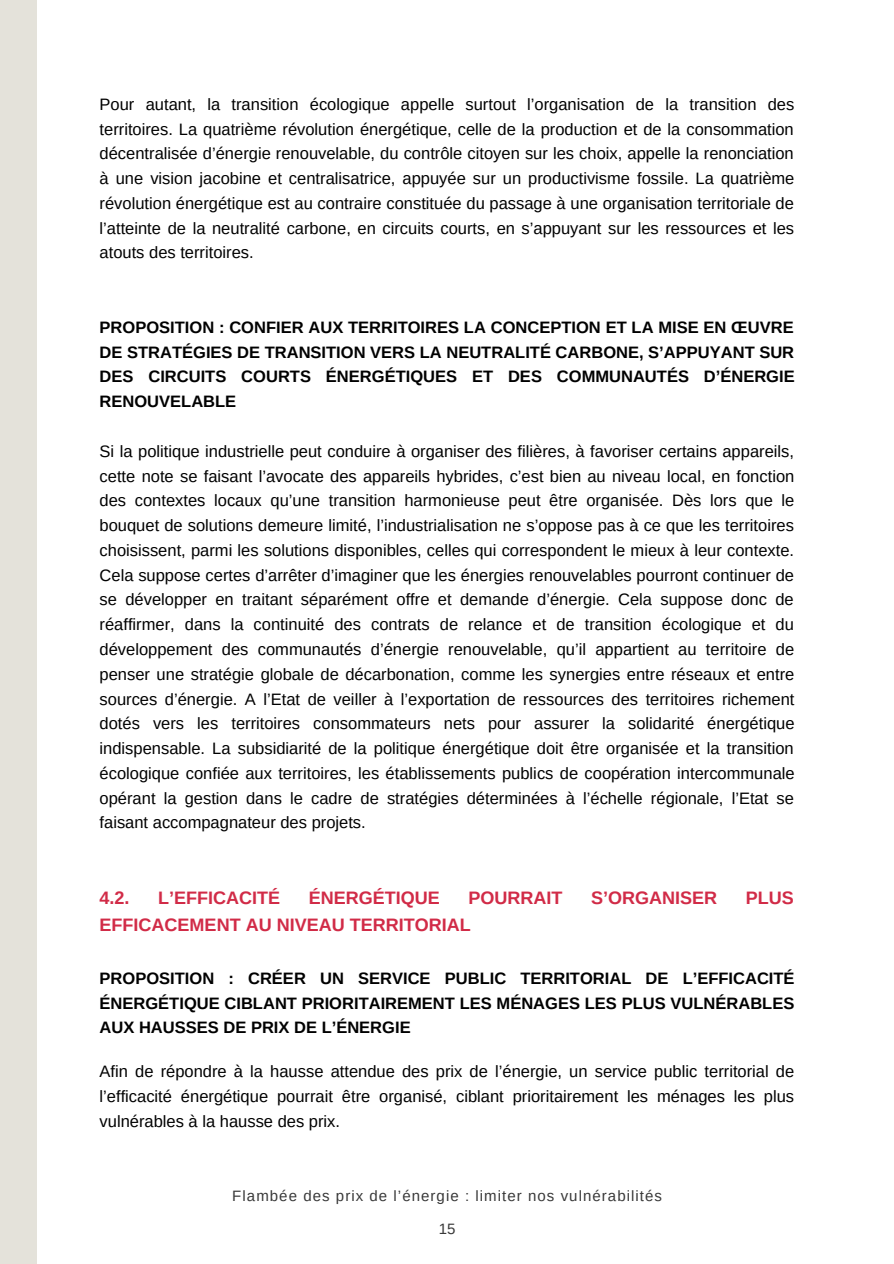
<style>
.page{position:relative;width:894px;height:1264px;background:#fff}
.page>*{position:absolute;margin:0;border:0;box-sizing:border-box;transform-origin:0 0}
.t1{font:700 18px "Arimo";color:#d12b47}
.t2{font:16.5px/24.8px "Arimo";color:#000;text-align:justify}
.t3{font:700 16.5px/24.8px "Arimo";color:#000;text-align:justify}
.t4{font:15px "Arimo";letter-spacing:.07em;color:#393939}
</style>
<div class="page">
<div style="left:0;top:0;width:37px;height:1263px;background:#e4e2da"></div>
<p class="t2" style="left:99px;top:92px;width:696px">Pour autant, la transition écologique appelle surtout l’organisation de la transition des territoires. La quatrième révolution énergétique, celle de la production et de la consommation décentralisée d’énergie renouvelable, du contrôle citoyen sur les choix, appelle la renonciation à une vision jacobine et centralisatrice, appuyée sur un productivisme fossile. La quatrième révolution énergétique est au contraire constituée du passage à une organisation territoriale de l’atteinte de la neutralité carbone, en circuits courts, en s’appuyant sur les ressources et les atouts des territoires.</p>
<p class="t3" style="left:99px;top:315px;width:696px">PROPOSITION : CONFIER AUX TERRITOIRES LA CONCEPTION ET LA MISE EN ŒUVRE DE STRATÉGIES DE TRANSITION VERS LA NEUTRALITÉ CARBONE, S’APPUYANT SUR DES CIRCUITS COURTS ÉNERGÉTIQUES ET DES COMMUNAUTÉS D’ÉNERGIE RENOUVELABLE</p>
<p class="t2" style="left:99px;top:438px;width:696px">Si la politique industrielle peut conduire à organiser des filières, à favoriser certains appareils, cette note se faisant l’avocate des appareils hybrides, c’est bien au niveau local, en fonction des contextes locaux qu’une transition harmonieuse peut être organisée. Dès lors que le bouquet de solutions demeure limité, l’industrialisation ne s’oppose pas à ce que les territoires choisissent, parmi les solutions disponibles, celles qui correspondent le mieux à leur contexte.<br>Cela suppose certes d’arrêter d’imaginer que les énergies renouvelables pourront continuer de se développer en traitant séparément offre et demande d’énergie. Cela suppose donc de réaffirmer, dans la continuité des contrats de relance et de transition écologique et du développement des communautés d’énergie renouvelable, qu’il appartient au territoire de penser une stratégie globale de décarbonation, comme les synergies entre réseaux et entre sources d’énergie. A l’Etat de veiller à l’exportation de ressources des territoires richement dotés vers les territoires consommateurs nets pour assurer la solidarité énergétique indispensable. La subsidiarité de la politique énergétique doit être organisée et la transition écologique confiée aux territoires, les établissements publics de coopération intercommunale opérant la gestion dans le cadre de stratégies déterminées à l’échelle régionale, l’Etat se faisant accompagnateur des projets.</p>
<p class="t1" style="left:99px;top:887px;width:32px">4.2.</p>
<p class="t1" style="left:158px;top:887px;width:123px">L’EFFICACITÉ</p>
<p class="t1" style="left:308px;top:887px;width:132px">ÉNERGÉTIQUE</p>
<p class="t1" style="left:468px;top:887px;width:96px">POURRAIT</p>
<p class="t1" style="left:591px;top:887px;width:128px">S’ORGANISER</p>
<p class="t1" style="left:745px;top:887px;width:49px">PLUS</p>
<p class="t1" style="left:99px;top:914px;width:372px">EFFICACEMENT AU NIVEAU TERRITORIAL</p>
<p class="t3" style="left:99px;top:965px;width:696px">PROPOSITION : CRÉER UN SERVICE PUBLIC TERRITORIAL DE L’EFFICACITÉ ÉNERGÉTIQUE CIBLANT PRIORITAIREMENT LES MÉNAGES LES PLUS VULNÉRABLES AUX HAUSSES DE PRIX DE L’ÉNERGIE</p>
<p class="t2" style="left:99px;top:1059px;width:696px">Afin de répondre à la hausse attendue des prix de l’énergie, un service public territorial de l’efficacité énergétique pourrait être organisé, ciblant prioritairement les ménages les plus vulnérables à la hausse des prix.</p>
<p class="t4" style="left:232px;top:1187px;width:431px">Flambée des prix de l’énergie : limiter nos vulnérabilités</p>
<p class="t4" style="left:438px;top:1219px;width:18px">15</p>
</div>
